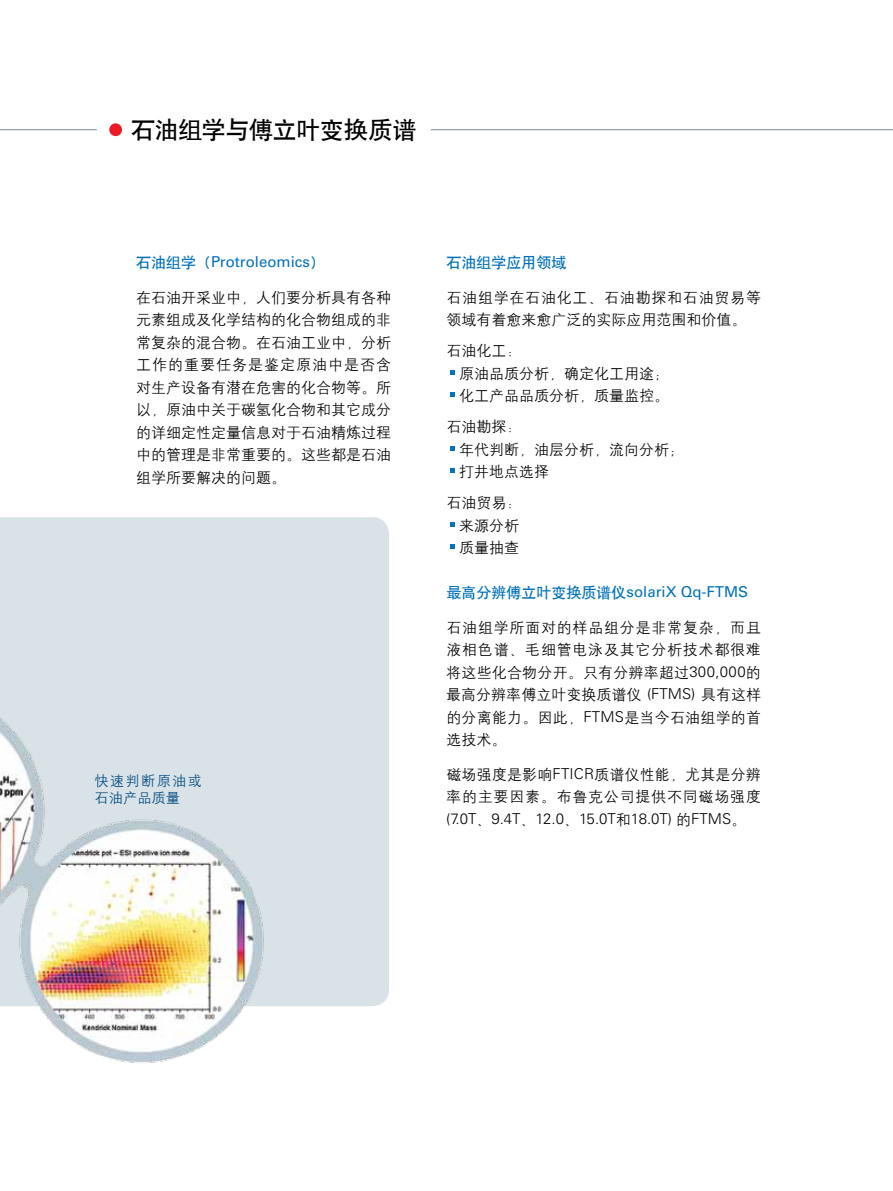
<style>
.page{position:relative;width:893px;height:1191px;background:#fff}
.page>*{position:absolute;margin:0;border:0;box-sizing:border-box;transform-origin:0 0}
.t1{font:24px "H Yb 1 gj";letter-spacing:-.01em;color:#000}
.t2{font:15px/22.5px "H Yg 2 gj";color:#000}
.t3{font:15px "Univers LT Std";color:#0071bc}
.t4{font:15px/22.5px "H Yg 2 gj";letter-spacing:.05em;color:#000}
.t5{font:300 15px "Univers LT Std";color:#000}
.t6{font:15px "H Yb 1 gj";color:#0071bc}
.t7{font:14.25px/17.1px "H Yg 2 gj";letter-spacing:.09em;color:#004a80}
.s1{font-family:"H Yb 1 gj"}
.s2{font-family:"Univers LT Std";font-weight:300}
.s3{font-family:"H Yg 2 gj";font-weight:400}
</style>
<div class="page">
<hr style="left:0;top:129px;width:97px;height:1px;background:#748a96">
<hr style="left:431px;top:129px;width:462px;height:1px;background:#748a96">
<div style="left:281px;top:517px;width:108px;height:489px;background:#d8e2e7"></div>
<div style="left:109px;top:123px;width:13px;height:13px;background:#ed1b23;border-radius:50%"></div>
<img style="left:0;top:517px;width:281px;height:546px">
<svg style="left:451px;top:370px;width:4px;height:4px"></svg>
<svg style="left:451px;top:392px;width:4px;height:4px"></svg>
<svg style="left:451px;top:446px;width:4px;height:4px"></svg>
<svg style="left:451px;top:468px;width:4px;height:4px"></svg>
<svg style="left:451px;top:522px;width:4px;height:4px"></svg>
<svg style="left:451px;top:544px;width:4px;height:5px"></svg>
<h1 class="t1" style="left:131px;top:118px;width:287px">石油组学与傅立叶变换质谱</h1>
<p class="t3" style="left:136px;top:253px;width:190px"><span class="s1">石油组学（</span>Protroleomics<span class="s1">）</span></p>
<p class="t2" style="left:136px;top:286px;width:257px;text-align:justify">在石油开采业中，人们要分析具有各种元素组成及化学结构的化合物组成的非常复杂的混合物。在石油工业中，分析工作的重要任务是鉴定原油中是否含对生产设备有潜在危害的化合物等。所以，原油中关于碳氢化合物和其它成分的详细定性定量信息对于石油精炼过程中的管理是非常重要的。这些都是石油组学所要解决的问题。</p>
<p class="t7" style="left:95px;top:771px;width:109px">快速判断原油或石油产品质量</p>
<p class="t6" style="left:446px;top:255px;width:121px">石油组学应用领域</p>
<p class="t2" style="left:446px;top:286px;width:316px">石油组学在石油化工、石油勘探和石油贸易等领域有着愈来愈广泛的实际应用范围和价值。</p>
<p class="t2" style="left:459px;top:339px;width:211px;text-indent:-13px">石油化工：<br>原油品质分析，确定化工用途；化工产品品质分析，质量监控。</p>
<p class="t2" style="left:459px;top:415px;width:226px;text-indent:-13px">石油勘探：<br>年代判断，油层分析，流向分析；打井地点选择</p>
<p class="t2" style="left:459px;top:491px;width:64px;text-indent:-13px">石油贸易：来源分析质量抽查</p>
<p class="t3" style="left:446px;top:583px;width:303px"><span class="s1">最高分辨傅立叶变换质谱仪</span>solariX Qq-FTMS</p>
<p class="t2" style="left:446px;top:616px;width:316px;text-align:justify">石油组学所面对的样品组分是非常复杂，而且液相色谱、毛细管电泳及其它分析技术都很难将这些化合物分开。只有分辨率超过<span class="s2">300,000</span>的最高分辨率傅立叶变换质谱仪 <span class="s2">(FTMS)</span> 具有这样的分离能力。因此，<span class="s2">FTMS</span>是当今石油组学的首选技术。</p>
<p class="t4" style="left:446px;top:763px;width:316px">磁场强度是影响<span class="s2">FTICR</span>质谱仪性能，尤其是分辨率的主要因素。布鲁克公司提供不同磁场强度</p>
<p class="t5" style="left:446px;top:809px;width:301px">(7.0T<span class="s3">、</span>9.4T<span class="s3">、</span>12.0<span class="s3">、</span>15.0T<span class="s3">和</span>18.0T) <span class="s3">的</span>FTMS<span class="s3">。</span></p>
</div>
